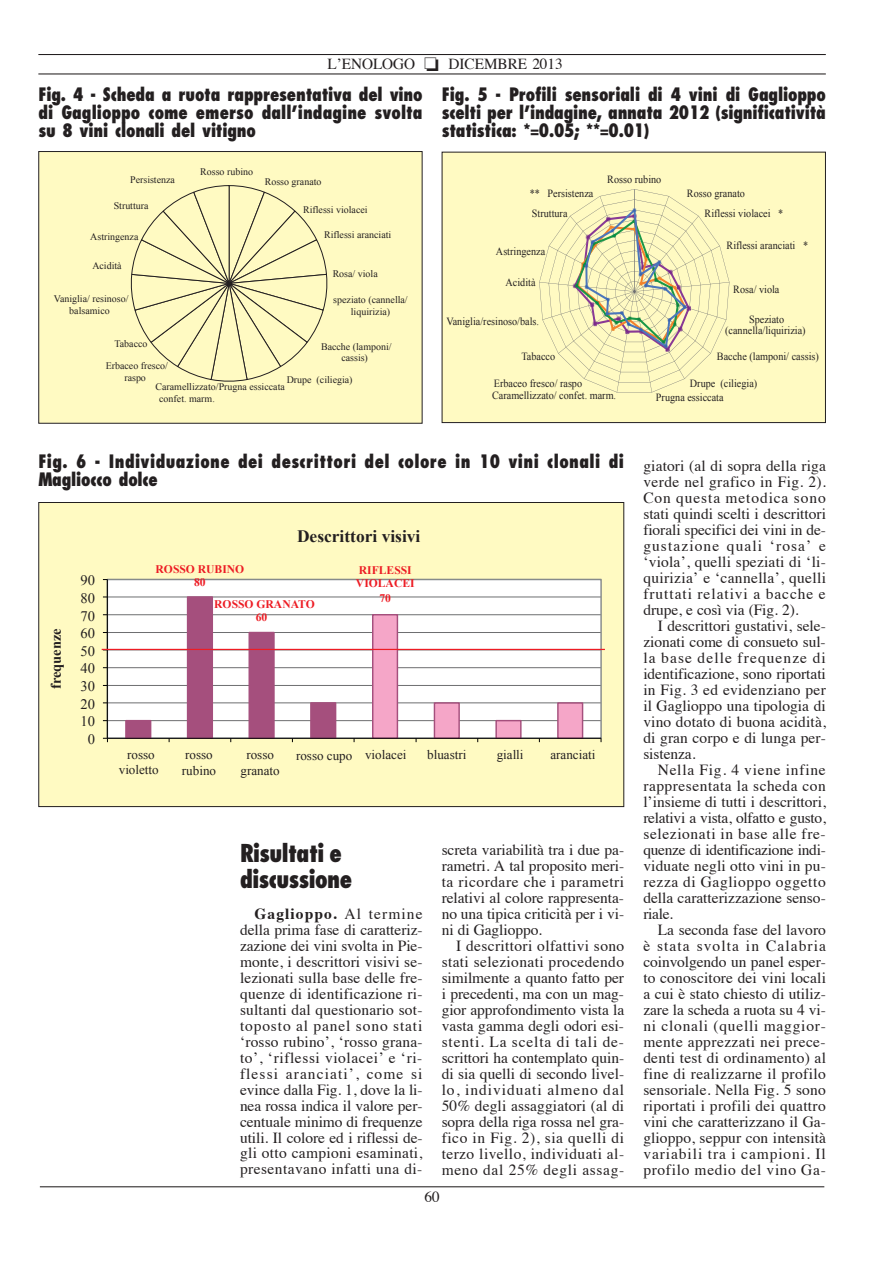
<style>
.page{position:relative;width:893px;height:1263px;background:#fff}
.page>*{position:absolute;margin:0;border:0;box-sizing:border-box;transform-origin:0 0}
.t1{font:800 condensed 24px/26.2px "Futura";letter-spacing:-.025em;color:#231f20;scale:.95 1}
.t2{font:800 condensed 18px/18px "Futura";letter-spacing:-.01em;color:#231f20;text-align:justify;scale:.95 1}
.t3{font:800 condensed 18px/18px "Futura";letter-spacing:.02em;color:#231f20;scale:.95 1}
.t4{font:700 17.4px "Times New Roman";color:#231f20}
.t5{font:15.45px/16px "Times";letter-spacing:.02em;color:#231f20;text-align:justify}
.t6{font:15.3px "Times";letter-spacing:-.005em;color:#231f20}
.t7{font:14.55px "Times New Roman";color:#231f20}
.t8{font:700 14.55px "Times New Roman";color:#231f20}
.t9{font:13.05px/15.9px "Times New Roman";color:#231f20;text-align:center}
.t10{font:700 11.55px/13px "Times New Roman";color:#ed1c24;text-align:center}
.t11{font:10.95px/20.5px "Times New Roman";color:#231f20;scale:.93 1}
.t12{font:9.9px/11.9px "Times New Roman";color:#231f20;text-align:center}
.s1{font-weight:700}
</style>
<div class="page">
<hr style="left:40px;top:1186px;width:784px;height:1px;background:#231f20">
<hr style="left:38px;top:54px;width:788px;height:1px;background:#231f20">
<hr style="left:38px;top:73px;width:788px;height:1px;background:#231f20">
<div style="left:40px;top:153px;width:380px;height:269px;background:#fffac2"></div>
<svg style="left:131px;top:185px;width:197px;height:197px"></svg>
<div style="left:38px;top:151px;width:384px;height:273px;border:1px solid #231f20"></div>
<div style="left:442px;top:152px;width:383px;height:270px;background:#fffac2"></div>
<svg style="left:539px;top:189px;width:190px;height:203px"></svg>
<div style="left:442px;top:152px;width:384px;height:271px;border:1px solid #231f20"></div>
<div style="left:39px;top:503px;width:584px;height:303px;background:#fffac2"></div>
<div style="left:107px;top:579px;width:494px;height:159px;background:#fff"></div>
<hr style="left:107px;top:720px;width:494px;height:1px;background:#6d6e70">
<hr style="left:107px;top:703px;width:494px;height:1px;background:#6d6e70">
<hr style="left:107px;top:685px;width:494px;height:1px;background:#6d6e70">
<hr style="left:107px;top:667px;width:494px;height:1px;background:#6d6e70">
<hr style="left:107px;top:650px;width:494px;height:1px;background:#6d6e70">
<hr style="left:107px;top:632px;width:494px;height:1px;background:#6d6e70">
<hr style="left:107px;top:614px;width:494px;height:1px;background:#6d6e70">
<hr style="left:107px;top:597px;width:494px;height:1px;background:#6d6e70">
<div style="left:107px;top:579px;width:495px;height:160px;border:1px solid #868a8b"></div>
<div style="left:373px;top:615px;width:24px;height:123px;background:#f5a6c8"></div>
<div style="left:372px;top:614px;width:26px;height:125px;border:1px solid #a54f7d"></div>
<div style="left:434px;top:703px;width:25px;height:35px;background:#f5a6c8"></div>
<div style="left:434px;top:702px;width:26px;height:37px;border:1px solid #a54f7d"></div>
<div style="left:496px;top:721px;width:25px;height:17px;background:#f5a6c8"></div>
<div style="left:495px;top:720px;width:27px;height:19px;border:1px solid #a54f7d"></div>
<div style="left:558px;top:703px;width:25px;height:35px;background:#f5a6c8"></div>
<div style="left:557px;top:702px;width:26px;height:37px;border:1px solid #a54f7d"></div>
<hr style="left:107px;top:579px;width:1px;height:159px;background:#000">
<hr style="left:107px;top:738px;width:494px;height:1px;background:#000">
<svg style="left:124px;top:596px;width:213px;height:146px"></svg>
<hr style="left:102px;top:649px;width:503px;height:1px;background:#ed1c24">
<p class="t6" style="left:327px;top:58px;width:237px">L’ENOLOGO ❏ DICEMBRE 2013</p>
<p class="t2" style="left:38px;top:87px;width:406px">Fig. 4 - Scheda a ruota rappresentativa del vino di Gaglioppo come emerso dall’indagine svolta su 8 vini clonali del vitigno</p>
<p class="t12" style="left:200px;top:166px;width:54px">Rosso rubino</p>
<p class="t12" style="left:265px;top:176px;width:58px">Rosso granato</p>
<p class="t12" style="left:303px;top:203px;width:66px">Riflessi violacei</p>
<p class="t12" style="left:324px;top:228px;width:69px">Riflessi aranciati</p>
<p class="t12" style="left:333px;top:268px;width:47px">Rosa/ viola</p>
<p class="t12" style="left:333px;top:294px;width:76px">speziato (cannella/ liquirizia)</p>
<p class="t12" style="left:321px;top:340px;width:72px">Bacche (lamponi/ cassis)</p>
<p class="t12" style="left:287px;top:374px;width:67px">Drupe (ciliegia)</p>
<p class="t12" style="left:159px;top:380px;width:127px;text-align:left;text-indent:-4px">Caramellizzato/ Prugna essiccata confet. marm.</p>
<p class="t2" style="left:442px;top:87px;width:406px">Fig. 5 - Profili sensoriali di 4 vini di Gaglioppo scelti per l’indagine, annata 2012 (significatività statistica: *=0.05; **=0.01)</p>
<p class="t12" style="left:130px;top:173px;width:46px">Persistenza</p>
<p class="t11" style="left:607px;top:169px;width:60px">Rosso rubino</p>
<p class="t11" style="left:530px;top:183px;width:70px">** Persistenza</p>
<p class="t11" style="left:705px;top:183px;width:86px;text-indent:-18px">Rosso granato<br>Riflessi violacei *</p>
<p class="t11" style="left:726px;top:235px;width:89px">Riflessi aranciati *</p>
<p class="t11" style="left:733px;top:279px;width:51px">Rosa/ viola</p>
<p class="t11" style="left:725px;top:314px;width:88px;line-height:11.2px;text-align:center">Speziato (cannella/liquirizia)</p>
<p class="t11" style="left:717px;top:346px;width:111px">Bacche (lamponi/ cassis)</p>
<p class="t11" style="left:690px;top:373px;width:74px">Drupe (ciliegia)</p>
<p class="t12" style="left:114px;top:199px;width:36px">Struttura</p>
<p class="t11" style="left:532px;top:203px;width:40px">Struttura</p>
<p class="t12" style="left:90px;top:230px;width:50px">Astringenza</p>
<p class="t11" style="left:496px;top:241px;width:55px">Astringenza</p>
<p class="t12" style="left:92px;top:260px;width:31px">Acidità</p>
<p class="t11" style="left:506px;top:272px;width:34px">Acidità</p>
<p class="t12" style="left:54px;top:293px;width:76px">Vaniglia/ resinoso/ balsamico</p>
<p class="t11" style="left:446px;top:311px;width:101px">Vaniglia/resinoso/bals.</p>
<p class="t12" style="left:114px;top:338px;width:35px">Tabacco</p>
<p class="t11" style="left:521px;top:346px;width:38px">Tabacco</p>
<p class="t12" style="left:106px;top:360px;width:64px">Erbaceo fresco/ raspo</p>
<p class="t11" style="left:494px;top:373px;width:97px">Erbaceo fresco/ raspo</p>
<p class="t11" style="left:492px;top:385px;width:135px">Caramellizzato/ confet. marm.</p>
<p class="t11" style="left:656px;top:387px;width:74px">Prugna essiccata</p>
<p class="t3" style="left:38px;top:454px;width:618px">Fig. 6 - Individuazione dei descrittori del colore in 10 vini clonali di<br>Magliocco dolce</p>
<p class="t8" style="left:48px;top:689px;width:62px;rotate:-90deg">frequenze</p>
<p class="t7" style="left:80px;top:572px;width:16px">90</p>
<p class="t7" style="left:80px;top:590px;width:16px">80</p>
<p class="t7" style="left:80px;top:607px;width:16px">70</p>
<p class="t7" style="left:80px;top:625px;width:16px">60</p>
<p class="t7" style="left:80px;top:643px;width:16px">50</p>
<p class="t7" style="left:80px;top:660px;width:16px">40</p>
<p class="t7" style="left:80px;top:678px;width:16px">30</p>
<p class="t7" style="left:80px;top:696px;width:16px">20</p>
<p class="t7" style="left:80px;top:713px;width:16px">10</p>
<p class="t7" style="left:88px;top:731px;width:9px">0</p>
<p class="t4" style="left:297px;top:527px;width:125px">Descrittori visivi</p>
<p class="t10" style="left:156px;top:562px;width:90px">ROSSO RUBINO<br>80</p>
<p class="t10" style="left:214px;top:598px;width:102px">ROSSO GRANATO<br>60</p>
<p class="t10" style="left:356px;top:564px;width:60px;text-align:left">RIFLESSI<br>VIOLACEI</p>
<p class="t10" style="left:379px;top:591px;width:13px">70</p>
<p class="t9" style="left:119px;top:747px;width:41px;line-height:14.5px">rosso violetto</p>
<p class="t9" style="left:182px;top:747px;width:36px;text-align:left">rosso rubino</p>
<p class="t9" style="left:241px;top:747px;width:41px">rosso granato</p>
<p class="t9" style="left:296px;top:747px;width:112px">rosso cupo violacei</p>
<p class="t9" style="left:427px;top:747px;width:41px">bluastri</p>
<p class="t9" style="left:497px;top:747px;width:28px">gialli</p>
<p class="t9" style="left:550px;top:747px;width:46px">aranciati</p>
<h1 class="t1" style="left:240px;top:842px;width:120px">Risultati e discussione</h1>
<p class="t5" style="left:240px;top:907px;width:184px;text-indent:14px"><span class="s1">Gaglioppo.</span> Al termine della prima fase di caratteriz&shy;zazione dei vini svolta in Pie&shy;monte, i descrittori visivi se&shy;lezionati sulla base delle fre&shy;quenze di identificazione ri&shy;sultanti dal questionario sot&shy;toposto al panel sono stati ‘rosso rubino’, ‘rosso grana&shy;to’, ‘riflessi violacei’ e ‘ri&shy;flessi aranciati’, come si evince dalla Fig. 1, dove la li&shy;nea rossa indica il valore per&shy;centuale minimo di frequenze utili. Il colore ed i riflessi de&shy;gli otto campioni esaminati, presentavano infatti una di-</p>
<p class="t5" style="left:442px;top:843px;width:184px">screta variabilità tra i due pa&shy;rametri. A tal proposito meri&shy;ta ricordare che i parametri relativi al colore rappresenta&shy;no una tipica criticità per i vi&shy;ni di Gaglioppo.</p>
<p class="t5" style="left:442px;top:939px;width:184px;text-indent:14px">I descrittori olfattivi sono stati selezionati procedendo similmente a quanto fatto per i precedenti, ma con un mag&shy;gior approfondimento vista la vasta gamma degli odori esi&shy;stenti. La scelta di tali de&shy;scrittori ha contemplato quin&shy;di sia quelli di secondo livel&shy;lo, individuati almeno dal 50% degli assaggiatori (al di sopra della riga rossa nel gra&shy;fico in Fig. 2), sia quelli di terzo livello, individuati al&shy;meno dal 25% degli assag-</p>
<p class="t6" style="left:424px;top:1190px;width:17px">60</p>
<p class="t5" style="left:643px;top:459px;width:184px">giatori (al di sopra della riga verde nel grafico in Fig. 2).<br>Con questa metodica sono stati quindi scelti i descrittori fiorali specifici dei vini in de&shy;gustazione quali ‘rosa’ e ‘viola’, quelli speziati di ‘li&shy;quirizia’ e ‘cannella’, quelli fruttati relativi a bacche e drupe, e così via (Fig. 2).</p>
<p class="t5" style="left:643px;top:619px;width:184px;text-indent:14px">I descrittori gustativi, sele&shy;zionati come di consueto sul&shy;la base delle frequenze di identificazione, sono riportati in Fig. 3 ed evidenziano per il Gaglioppo una tipologia di vino dotato di buona acidità, di gran corpo e di lunga per&shy;sistenza.</p>
<p class="t5" style="left:643px;top:763px;width:184px;text-indent:14px">Nella Fig. 4 viene infine rappresentata la scheda con l’insieme di tutti i descrittori, relativi a vista, olfatto e gusto, selezionati in base alle fre&shy;quenze di identificazione indi&shy;viduate negli otto vini in pu&shy;rezza di Gaglioppo oggetto della caratterizzazione senso&shy;riale.</p>
<p class="t5" style="left:643px;top:923px;width:184px;text-indent:14px">La seconda fase del lavoro è stata svolta in Calabria coinvolgendo un panel esper&shy;to conoscitore dei vini locali a cui è stato chiesto di utiliz&shy;zare la scheda a ruota su 4 vi&shy;ni clonali (quelli maggior&shy;mente apprezzati nei prece&shy;denti test di ordinamento) al fine di realizzarne il profilo sensoriale. Nella Fig. 5 sono riportati i profili dei quattro vini che caratterizzano il Ga&shy;glioppo, seppur con intensità variabili tra i campioni. Il profilo medio del vino Ga-</p>
</div>
